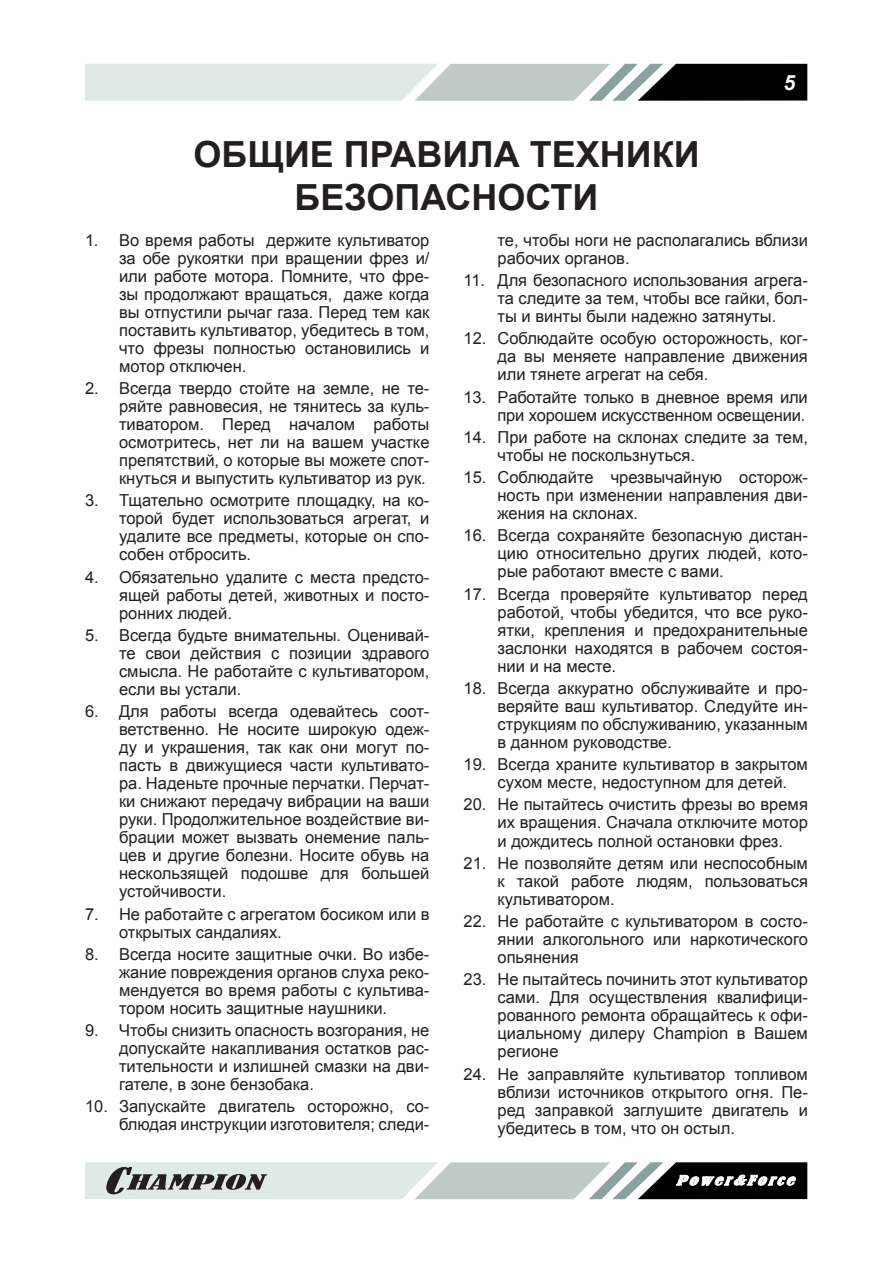
<style>
.page{position:relative;width:893px;height:1263px;background:#fff}
.page>*{position:absolute;margin:0;border:0;box-sizing:border-box;transform-origin:0 0}
.t1{font:700 36px/43.2px "Arial";color:#231f20;text-align:center}
.t2{font:italic 700 21px "Arial";color:#fff}
.t3{font:16.5px/18px "Arial";color:#231f20;text-align:justify}
</style>
<div class="page">
<svg style="left:85px;top:64px;width:722px;height:37px;background:#a9b2af"></svg>
<svg style="left:85px;top:1162px;width:722px;height:37px;background:#a5adaa"></svg>
<p class="t2" style="left:783px;top:70px;width:13px">5</p>
<h1 class="t1" style="left:193px;top:134px;width:508px">ОБЩИЕ ПРАВИЛА ТЕХНИКИ<br>БЕЗОПАСНОСТИ</h1>
<p class="t3" style="left:119px;top:231px;width:312px;text-indent:-34px">1. Во время работы держите культиватор за обе рукоятки при вращении фрез и/ или работе мотора. Помните, что фре&shy;зы продолжают вращаться, даже когда вы отпустили рычаг газа. Перед тем как поставить культиватор, убедитесь в том, что фрезы полностью остановились и мотор отключен.</p>
<p class="t3" style="left:119px;top:380px;width:312px;text-indent:-34px">2. Всегда твердо стойте на земле, не те&shy;ряйте равновесия, не тянитесь за куль&shy;тиватором. Перед началом работы осмотритесь, нет ли на вашем участке препятствий, о которые вы можете спот&shy;кнуться и выпустить культиватор из рук.</p>
<p class="t3" style="left:119px;top:492px;width:312px;text-indent:-34px">3. Тщательно осмотрите площадку, на ко&shy;торой будет использоваться агрегат, и удалите все предметы, которые он спо&shy;собен отбросить.</p>
<p class="t3" style="left:119px;top:568px;width:312px;text-indent:-34px">4. Обязательно удалите с места предсто&shy;ящей работы детей, животных и посто&shy;ронних людей.</p>
<p class="t3" style="left:119px;top:626px;width:312px;text-indent:-34px">5. Всегда будьте внимательны. Оценивай&shy;те свои действия с позиции здравого смысла. Не работайте с культиватором, если вы устали.</p>
<p class="t3" style="left:119px;top:703px;width:312px;text-indent:-34px">6. Для работы всегда одевайтесь соот&shy;ветственно. Не носите широкую одеж&shy;ду и украшения, так как они могут по&shy;пасть в движущиеся части культивато&shy;ра. Наденьте прочные перчатки. Перчат&shy;ки снижают передачу вибрации на ваши руки. Продолжительное воздействие ви&shy;брации может вызвать онемение паль&shy;цев и другие болезни. Носите обувь на нескользящей подошве для большей устойчивости.</p>
<p class="t3" style="left:119px;top:905px;width:312px;text-indent:-34px">7. Не работайте с агрегатом босиком или в открытых сандалиях.</p>
<p class="t3" style="left:119px;top:945px;width:312px;text-indent:-34px">8. Всегда носите защитные очки. Во избе&shy;жание повреждения органов слуха реко&shy;мендуется во время работы с культива&shy;тором носить защитные наушники.</p>
<p class="t3" style="left:119px;top:1021px;width:312px;text-indent:-34px">9. Чтобы снизить опасность возгорания, не допускайте накапливания остатков рас&shy;тительности и излишней смазки на дви&shy;гателе, в зоне бензобака.</p>
<p class="t3" style="left:85px;top:1098px;width:346px;text-align:right">10. Запускайте двигатель осторожно, со&shy;блюдая инструкции изготовителя; следи-</p>
<p class="t3" style="left:497px;top:231px;width:312px">те, чтобы ноги не располагались вблизи рабочих органов.</p>
<p class="t3" style="left:497px;top:272px;width:312px;text-indent:-34px">11. Для безопасного использования агрега&shy;та следите за тем, чтобы все гайки, бол&shy;ты и винты были надежно затянуты.</p>
<p class="t3" style="left:497px;top:330px;width:312px;text-indent:-34px">12. Соблюдайте особую осторожность, ког&shy;да вы меняете направление движения или тянете агрегат на себя.</p>
<p class="t3" style="left:463px;top:388px;width:346px;text-align:right">13. Pаботайте только в дневное время или при хорошем искусственном освещении.</p>
<p class="t3" style="left:497px;top:428px;width:312px;text-indent:-34px">14. При работе на склонах следите за тем, чтобы не поскользнуться.</p>
<p class="t3" style="left:497px;top:469px;width:312px;text-indent:-34px">15. Соблюдайте чрезвычайную осторож&shy;ность при изменении направления дви&shy;жения на склонах.</p>
<p class="t3" style="left:497px;top:527px;width:312px;text-indent:-34px">16. Всегда сохраняйте безопасную дистан&shy;цию относительно других людей, кото&shy;рые работают вместе с вами.</p>
<p class="t3" style="left:497px;top:585px;width:312px;text-indent:-34px">17. Всегда проверяйте культиватор перед работой, чтобы убедится, что все руко&shy;ятки, крепления и предохранительные заслонки находятся в рабочем состоя&shy;нии и на месте.</p>
<p class="t3" style="left:497px;top:679px;width:312px;text-indent:-34px">18. Всегда аккуратно обслуживайте и про&shy;веряйте ваш культиватор. Следуйте ин&shy;струкциям по обслуживанию, указанным в данном руководстве.</p>
<p class="t3" style="left:497px;top:756px;width:312px;text-indent:-34px">19. Всегда храните культиватор в закрытом сухом месте, недоступном для детей.</p>
<p class="t3" style="left:497px;top:796px;width:312px;text-indent:-34px">20. Не пытайтесь очистить фрезы во время их вращения. Сначала отключите мотор и дождитесь полной остановки фрез.</p>
<p class="t3" style="left:497px;top:854px;width:312px;text-indent:-34px">21. Не позволяйте детям или неспособным к такой работе людям, пользоваться культиватором.</p>
<p class="t3" style="left:497px;top:912px;width:312px;text-indent:-34px">22. Не работайте с культиватором в состо&shy;янии алкогольного или наркотического опьянения</p>
<p class="t3" style="left:497px;top:971px;width:312px;text-indent:-34px">23. Не пытайтесь починить этот культиватор сами. Для осуществления квалифици&shy;рованного ремонта обращайтесь к офи&shy;циальному дилеру Champion в Вашем регионе</p>
<p class="t3" style="left:497px;top:1065px;width:312px;text-indent:-34px">24. Не заправляйте культиватор топливом вблизи источников открытого огня. Пе&shy;ред заправкой заглушите двигатель и убедитесь в том, что он остыл.</p>
</div>
